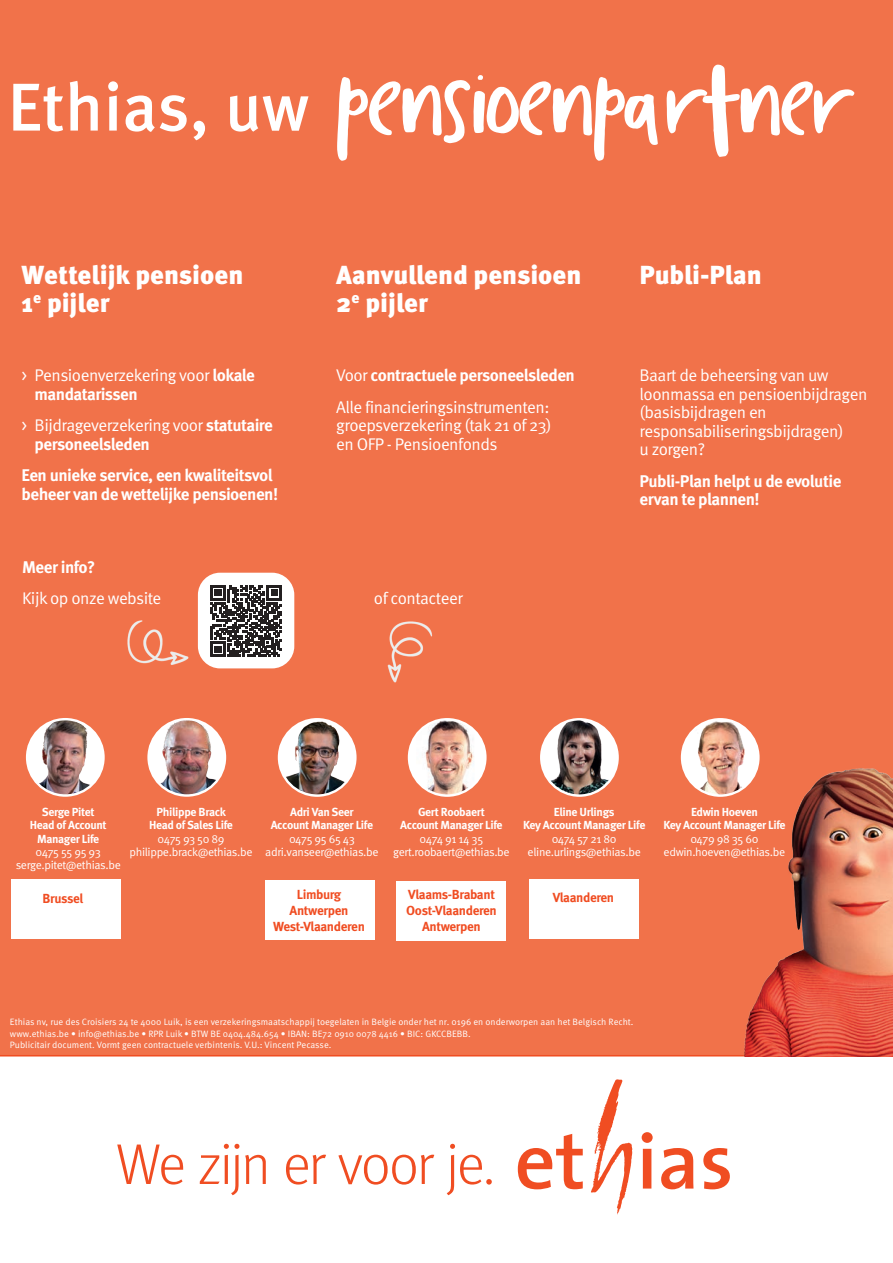
<style>
.page{position:relative;width:893px;height:1263px;background:#fff}
.page>*{position:absolute;margin:0;border:0;box-sizing:border-box;transform-origin:0 0}
.t1{font:93.75px "Totally Terrific Typeface Two";color:#fff}
.t2{font:900 26.1px/27.6px "Meta Pro";color:#fff}
.t3{font:16.95px/18.5px "Meta Pro Norm";letter-spacing:-.03em;color:#fff}
.t4{font:700 16.95px/31.5px "Meta Pro";letter-spacing:-.03em;color:#fff}
.t5{font:700 13.2px/16px "Meta Pro";letter-spacing:-.03em;color:#f04d22;text-align:center}
.t6{font:11.7px/13.2px "Meta Pro Norm";letter-spacing:-.03em;color:#fff;text-align:center}
.t7{font:700 11.7px/13.2px "Meta Pro";letter-spacing:-.03em;color:#fff;text-align:center}
.t8{font:9.15px/11.1px "Meta Pro Norm";color:#fff}
.s1{font-family:"Meta Pro";font-weight:500;font-size:67.65px}
.s2{font-family:"Meta Pro";font-weight:700}
.s3{font-family:"Meta Pro Norm";font-weight:400}
</style>
<div class="page">
<svg style="left:117px;top:1144px;width:66px;height:40px"></svg>
<svg style="left:200px;top:1144px;width:39px;height:51px"></svg>
<svg style="left:245px;top:1155px;width:21px;height:29px"></svg>
<svg style="left:286px;top:1155px;width:40px;height:29px"></svg>
<svg style="left:338px;top:1155px;width:96px;height:29px"></svg>
<svg style="left:447px;top:1144px;width:45px;height:51px"></svg>
<svg style="left:591px;top:1079px;width:41px;height:135px"></svg>
<svg style="left:518px;top:1134px;width:65px;height:55px"></svg>
<svg style="left:642px;top:1132px;width:11px;height:56px"></svg>
<svg style="left:661px;top:1148px;width:32px;height:41px"></svg>
<svg style="left:703px;top:1148px;width:27px;height:41px"></svg>
<div style="left:0;top:0;width:893px;height:1056px;background:#f1724a"></div>
<img style="left:742px;top:763px;width:151px;height:293px">
<div style="left:202px;top:576px;width:88px;height:88px;background:#fff;border-radius:18px"></div>
<svg style="left:237px;top:585px;width:45px;height:72px"></svg>
<div style="left:198px;top:573px;width:96px;height:95px;border:8px solid #fff;border-radius:18px"></div>
<img style="left:111px;top:564px;width:126px;height:123px">
<div style="left:365px;top:605px;width:123px;height:125px;background:#f1724a"></div>
<div style="left:396px;top:882px;width:110px;height:59px;background:#fff"></div>
<img style="left:279px;top:719px;width:76px;height:77px;border-radius:38px">
<div style="left:278px;top:718px;width:79px;height:79px;border:2px solid #fff;border-radius:50%"></div>
<div style="left:265px;top:880px;width:110px;height:60px;background:#fff"></div>
<div style="left:409px;top:719px;width:76px;height:77px;background:#fff;border-radius:50%"></div>
<img style="left:416px;top:719px;width:63px;height:77px">
<div style="left:408px;top:718px;width:79px;height:79px;border:2px solid #fff;border-radius:50%"></div>
<img style="left:149px;top:719px;width:76px;height:76px;border-radius:38px">
<div style="left:147px;top:718px;width:79px;height:79px;border:2px solid #fff;border-radius:50%"></div>
<div style="left:529px;top:880px;width:110px;height:59px;background:#fff"></div>
<img style="left:541px;top:719px;width:77px;height:77px;border-radius:38px">
<div style="left:540px;top:718px;width:79px;height:79px;border:2px solid #fff;border-radius:50%"></div>
<img style="left:682px;top:719px;width:76px;height:77px;border-radius:38px">
<div style="left:681px;top:718px;width:79px;height:79px;border:2px solid #fff;border-radius:50%"></div>
<img style="left:27px;top:719px;width:76px;height:76px;border-radius:38px">
<div style="left:26px;top:718px;width:79px;height:79px;border:2px solid #fff;border-radius:50%"></div>
<div style="left:11px;top:879px;width:110px;height:60px;background:#fff"></div>
<h1 class="t1" style="left:8px;top:42px;width:854px"><span class="s1">Ethias, uw</span> pensioenpartner</h1>
<h2 class="t2" style="left:22px;top:260px;width:223px">Wettelijk pensioen<br>1<sup>e</sup> pijler</h2>
<h3 class="t3" style="left:22px;top:365px;width:235px">&gt; Pensioenverzekering voor <span class="s2">lokale</span></h3>
<h3 class="t4" style="left:35px;top:377px;width:105px">mandatarissen</h3>
<h3 class="t3" style="left:22px;top:415px;width:253px">&gt; Bijdrageverzekering voor <span class="s2">statutaire</span></h3>
<h3 class="t4" style="left:22px;top:427px;width:253px;text-indent:13px">personeelsleden<br>Een unieke service, een kwaliteitsvol</h3>
<h3 class="t4" style="left:22px;top:477px;width:258px">beheer van de wettelijke pensioenen!</h3>
<h2 class="t2" style="left:336px;top:260px;width:247px">Aanvullend pensioen<br>2<sup>e</sup> pijler</h2>
<h3 class="t4" style="left:336px;top:359px;width:240px"><span class="s3">Voor</span> contractuele personeelsleden</h3>
<h3 class="t3" style="left:336px;top:397px;width:217px">Alle financieringsinstrumenten: groepsverzekering (tak 21 of 23) en OFP - Pensioenfonds</h3>
<h3 class="t4" style="left:22px;top:550px;width:75px">Meer info?</h3>
<h3 class="t3" style="left:22px;top:588px;width:141px">Kijk op onze website</h3>
<h3 class="t3" style="left:374px;top:588px;width:90px">of contacteer</h3>
<h2 class="t2" style="left:640px;top:260px;width:124px">Publi-Plan</h2>
<h3 class="t3" style="left:640px;top:365px;width:229px">Baart de beheersing van uw loonmassa en pensioenbijdragen (basisbijdragen en responsabiliseringsbijdragen)<br>u zorgen?</h3>
<h3 class="t4" style="left:640px;top:470px;width:203px;line-height:18.5px">Publi-Plan helpt u de evolutie ervan te plannen!</h3>
<p class="t7" style="left:149px;top:805px;width:85px">Philippe Brack<br>Head of Sales Life</p>
<p class="t6" style="left:129px;top:831px;width:125px">0475 93 50 89 philippe.brack@ethias.be</p>
<p class="t7" style="left:30px;top:805px;width:78px">Serge Pitet<br>Head of Account<br>Manager Life</p>
<p class="t6" style="left:16px;top:844px;width:107px">0475 55 95 93 serge.pitet@ethias.be</p>
<h3 class="t5" style="left:42px;top:889px;width:43px">Brussel</h3>
<h3 class="t5" style="left:273px;top:886px;width:93px">Limburg<br>Antwerpen<br>West-Vlaanderen</h3>
<p class="t7" style="left:271px;top:805px;width:104px">Adri Van Seer<br>Account Manager Life</p>
<p class="t6" style="left:265px;top:831px;width:115px">0475 95 65 43 adri.vanseer@ethias.be</p>
<p class="t7" style="left:400px;top:805px;width:104px">Gert Roobaert<br>Account Manager Life</p>
<p class="t6" style="left:393px;top:831px;width:118px">0474 91 14 35 gert.roobaert@ethias.be</p>
<h3 class="t5" style="left:406px;top:886px;width:92px">Vlaams-Brabant<br>Oost-Vlaanderen<br>Antwerpen</h3>
<p class="t7" style="left:523px;top:805px;width:124px">Eline Urlings<br>Key Account Manager Life</p>
<p class="t6" style="left:528px;top:831px;width:115px">0474 57 21 80 eline.urlings@ethias.be</p>
<h3 class="t5" style="left:553px;top:888px;width:63px">Vlaanderen</h3>
<p class="t7" style="left:663px;top:805px;width:124px">Edwin Hoeven<br>Key Account Manager Life</p>
<p class="t6" style="left:664px;top:831px;width:123px">0479 98 35 60 edwin.hoeven@ethias.be</p>
<p class="t8" style="left:10px;top:1016px;width:625px">Ethias nv, rue des Croisiers 24 te 4000 Luik, is een verzekeringsmaatschappij toegelaten in Belgie onder het nr. 0196 en onderworpen aan het Belgisch Recht. www.ethias.be • info@ethias.be • RPR Luik • BTW BE 0404.484.654 • IBAN: BE72 0910 0078 4416 • BIC: GKCCBEBB.<br>Publicitair document. Vormt geen contractuele verbintenis. V.U.: Vincent Pecasse.</p>
</div>
